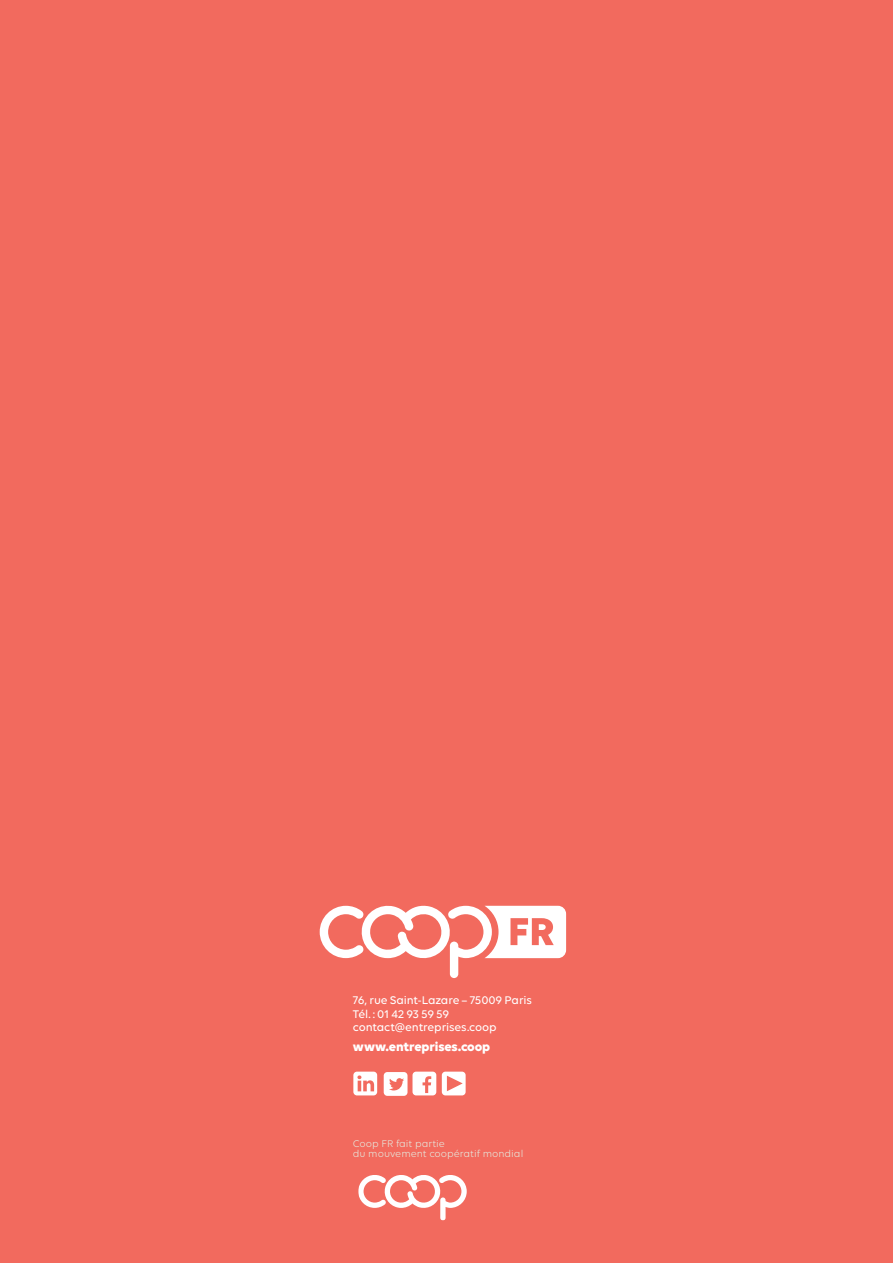
<style>
.page{position:relative;width:893px;height:1263px;background:#f26a5e}
.page>*{position:absolute;margin:0;border:0;box-sizing:border-box;transform-origin:0 0}
.t1{font:700 13.5px "Volte";letter-spacing:-.015em;color:#fff}
.t2{font:500 12px/13.5px "Volte";letter-spacing:-.01em;color:#fff}
.t3{font:10.5px/10.5px "Volte";color:#e6e7dc}
</style>
<div class="page">
<div style="left:412px;top:1071px;width:24px;height:24px;background:#fff;border-radius:4px"></div>
<svg style="left:423px;top:1076px;width:8px;height:17px"></svg>
<div style="left:384px;top:1072px;width:23px;height:24px;background:#fff;border-radius:4px"></div>
<svg style="left:389px;top:1078px;width:15px;height:12px"></svg>
<svg style="left:320px;top:906px;width:246px;height:72px"></svg>
<svg style="left:358px;top:1175px;width:109px;height:45px"></svg>
<div style="left:353px;top:1071px;width:24px;height:24px;background:#fff;border-radius:4px"></div>
<svg style="left:357px;top:1075px;width:17px;height:16px"></svg>
<div style="left:442px;top:1071px;width:24px;height:24px;background:#fff;border-radius:4px"></div>
<svg style="left:447px;top:1076px;width:16px;height:15px"></svg>
<p class="t2" style="left:353px;top:993px;width:181px">76, rue Saint-Lazare – 75009 Paris<br>Tél. : 01 42 93 59 59 contact@entreprises.coop</p>
<p class="t1" style="left:353px;top:1038px;width:139px">www.entreprises.coop</p>
<p class="t3" style="left:353px;top:1138px;width:172px">Coop FR fait partie<br>du mouvement coopératif mondial</p>
</div>
